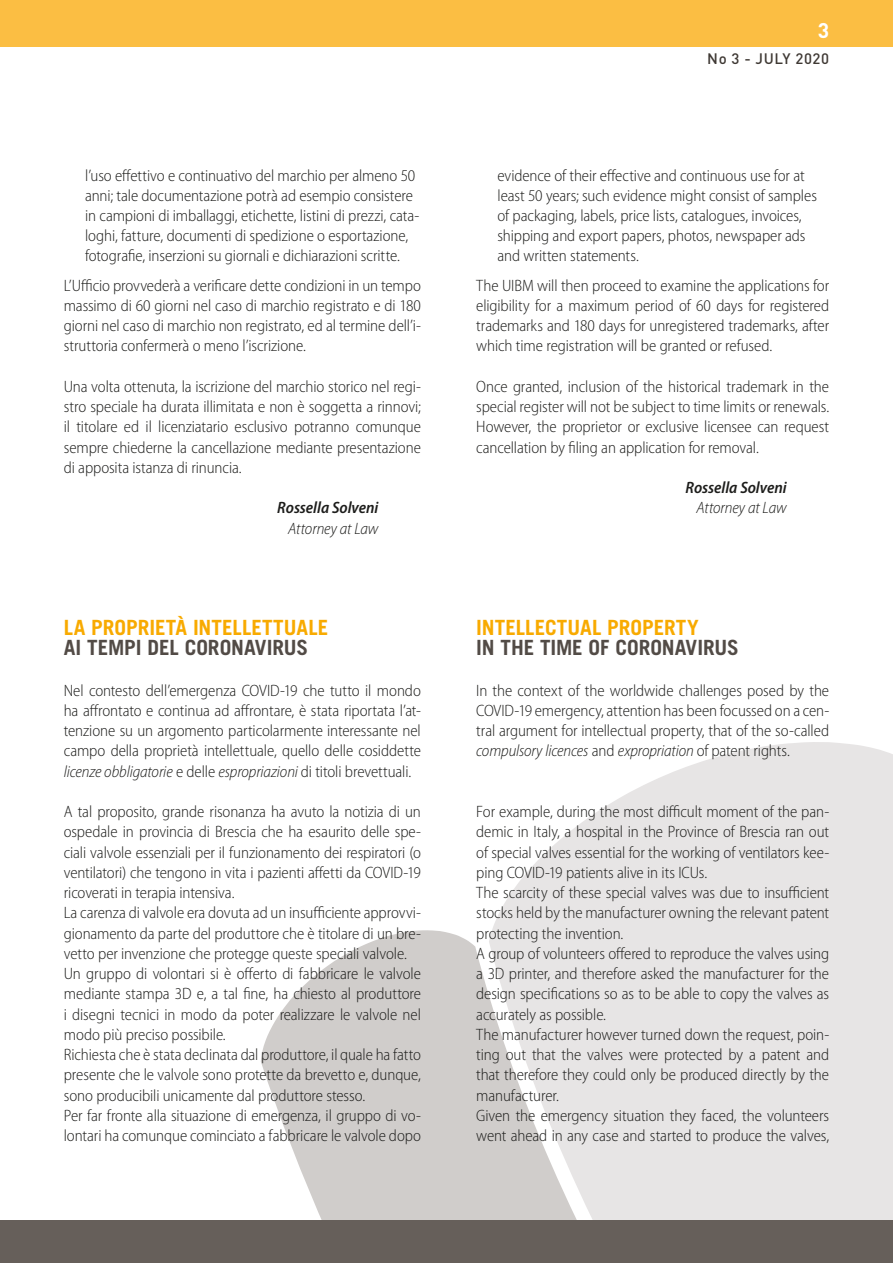
<style>
.page{position:relative;width:893px;height:1263px;background:#fff}
.page>*{position:absolute;margin:0;border:0;box-sizing:border-box;transform-origin:0 0}
.t1{font:700 21px "Trade Gothic";letter-spacing:.005em;color:#f8aa00}
.t2{font:700 21px "Trade Gothic";letter-spacing:-.005em;color:#524b46}
.t3{font:700 21px "FFDIN Pro";color:#fff}
.t4{font:300 semi-condensed 16.5px/20.2px "Myriad Pro";letter-spacing:-.005em;color:#1d1d1b;text-align:justify}
.t5{font:italic 600 semi-condensed 16.5px "Myriad Pro";color:#1d1d1b}
.t6{font:italic 300 semi-condensed 16.5px "Myriad Pro";letter-spacing:-.01em;color:#1d1d1b}
.t7{font:500 15px "FFDIN Pro";letter-spacing:.04em;color:#3f3934}
.s1{font-style:italic}
</style>
<div class="page">
<svg style="left:261px;top:930px;width:228px;height:290px;fill:#d0cdcb"></svg>
<svg style="left:489px;top:742px;width:404px;height:478px;background:#e8e6e6"></svg>
<div style="left:0;top:0;width:893px;height:47px;background:#fbbe43"></div>
<div style="left:0;top:1220px;width:893px;height:43px;background:#665f5a"></div>
<p class="t4" style="left:85px;top:166px;width:336px;line-height:19.8px;text-align:left">l’uso effettivo e continuativo del marchio per almeno 50 anni; tale documentazione potrà ad esempio consistere in campioni di imballaggi, etichette, listini di prezzi, cata&shy;loghi, fatture, documenti di spedizione o esportazione, fotografie, inserzioni su giornali e dichiarazioni scritte.</p>
<p class="t4" style="left:64px;top:275px;width:359px">L’Ufficio provvederà a verificare dette condizioni in un tempo massimo di 60 giorni nel caso di marchio registrato e di 180 giorni nel caso di marchio non registrato, ed al termine dell’i&shy;struttoria confermerà o meno l’iscrizione.</p>
<p class="t4" style="left:64px;top:377px;width:359px">Una volta ottenuta, la iscrizione del marchio storico nel regi&shy;stro speciale ha durata illimitata e non è soggetta a rinnovi; il titolare ed il licenziatario esclusivo potranno comunque sempre chiederne la cancellazione mediante presentazione di apposita istanza di rinuncia.</p>
<p class="t5" style="left:277px;top:499px;width:103px">Rossella Solveni</p>
<p class="t6" style="left:288px;top:519px;width:92px">Attorney at Law</p>
<p class="t1" style="left:64px;top:614px;width:266px">LA PROPRIETÀ INTELLETTUALE</p>
<p class="t2" style="left:64px;top:635px;width:246px">AI TEMPI DEL CORONAVIRUS</p>
<p class="t4" style="left:64px;top:680px;width:359px">Nel contesto dell’emergenza COVID-19 che tutto il mondo ha affrontato e continua ad affrontare, è stata riportata l’at&shy;tenzione su un argomento particolarmente interessante nel campo della proprietà intellettuale, quello delle cosiddette <span class="s1">licenze obbligatorie</span> e delle <span class="s1">espropriazioni</span> di titoli brevettuali.</p>
<p class="t4" style="left:64px;top:802px;width:359px;text-align:left">A tal proposito, grande risonanza ha avuto la notizia di un ospedale in provincia di Brescia che ha esaurito delle spe&shy;ciali valvole essenziali per il funzionamento dei respiratori (o ventilatori) che tengono in vita i pazienti affetti da COVID-19 ricoverati in terapia intensiva.<br>La carenza di valvole era dovuta ad un insufficiente approvvi&shy;gionamento da parte del produttore che è titolare di un bre&shy;vetto per invenzione che protegge queste speciali valvole.<br>Un gruppo di volontari si è offerto di fabbricare le valvole mediante stampa 3D e, a tal fine, ha chiesto al produttore i disegni tecnici in modo da poter realizzare le valvole nel modo più preciso possibile.<br>Richiesta che è stata declinata dal produttore, il quale ha fatto presente che le valvole sono protette da brevetto e, dunque, sono producibili unicamente dal produttore stesso.<br>Per far fronte alla situazione di emergenza, il gruppo di vo&shy;lontari ha comunque cominciato a fabbricare le valvole dopo</p>
<p class="t3" style="left:818px;top:13px;width:13px">3</p>
<p class="t7" style="left:707px;top:46px;width:123px">No 3 - JULY 2020</p>
<p class="t4" style="left:497px;top:166px;width:321px;line-height:19.8px;text-align:left">evidence of their effective and continuous use for at least 50 years; such evidence might consist of samples of packaging, labels, price lists, catalogues, invoices, shipping and export papers, photos, newspaper ads and written statements.</p>
<p class="t4" style="left:476px;top:275px;width:354px">The UIBM will then proceed to examine the applications for eligibility for a maximum period of 60 days for registered trademarks and 180 days for unregistered trademarks, after which time registration will be granted or refused.</p>
<p class="t4" style="left:476px;top:376px;width:354px">Once granted, inclusion of the historical trademark in the special register will not be subject to time limits or renewals.<br>However, the proprietor or exclusive licensee can request cancellation by filing an application for removal.</p>
<p class="t5" style="left:685px;top:479px;width:103px">Rossella Solveni</p>
<p class="t6" style="left:696px;top:499px;width:92px">Attorney at Law</p>
<p class="t1" style="left:476px;top:614px;width:224px">INTELLECTUAL PROPERTY</p>
<p class="t2" style="left:476px;top:635px;width:264px">IN THE TIME OF CORONAVIRUS</p>
<p class="t4" style="left:476px;top:680px;width:354px">In the context of the worldwide challenges posed by the COVID-19 emergency, attention has been focussed on a cen&shy;tral argument for intellectual property, that of the so-called <span class="s1">compulsory licences</span> and <span class="s1">expropriation</span> of patent rights.</p>
<p class="t4" style="left:476px;top:802px;width:354px;text-align:left">For example, during the most difficult moment of the pan&shy;demic in Italy, a hospital in the Province of Brescia ran out of special valves essential for the working of ventilators kee&shy;ping COVID-19 patients alive in its ICUs.<br>The scarcity of these special valves was due to insufficient stocks held by the manufacturer owning the relevant patent protecting the invention.<br>A group of volunteers offered to reproduce the valves using a 3D printer, and therefore asked the manufacturer for the design specifications so as to be able to copy the valves as accurately as possible.<br>The manufacturer however turned down the request, poin&shy;ting out that the valves were protected by a patent and that therefore they could only be produced directly by the manufacturer.<br>Given the emergency situation they faced, the volunteers went ahead in any case and started to produce the valves,</p>
</div>
